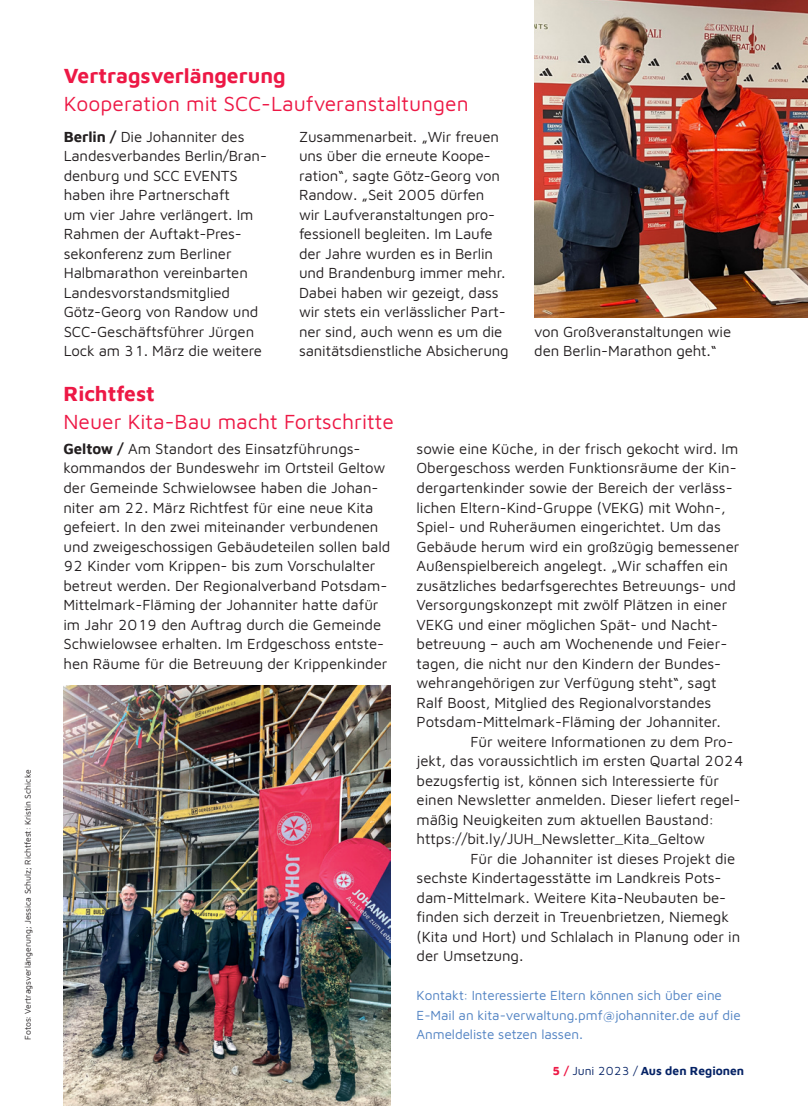
<style>
.page{position:relative;width:808px;height:1106px;background:#fff}
.page>*{position:absolute;margin:0;border:0;box-sizing:border-box;transform-origin:0 0}
.JUH_SL_14pt{font:21px "Maven Johanniter";color:#ed1845}
.JUH_HL_14pt{font:700 21px "Maven Johanniter";color:#ed1845}
.JUH_Fließtext_10pt{font:15px/19.5px "Maven Johanniter";letter-spacing:-.005em;color:#231f20}
.JUH_Note_Infokasten{font:13.5px/19.5px "Maven Johanniter";letter-spacing:-.005em;color:#4f81c2}
.t1{font:700 12px "Maven Johanniter";color:#052265}
.JUH_BU_7pt{font:8.55px "Maven Johanniter";color:#231f20}
.s1{font-weight:700}
.s2{color:#ed1845}
.s3{font-weight:400}
</style>
<div class="page">
<img style="left:534px;top:0;width:274px;height:317px">
<img style="left:63px;top:685px;width:328px;height:421px">
<p class="JUH_BU_7pt" style="left:22px;top:1039px;width:271px;rotate:-90deg">Fotos: Vertragsverlängerung; Jessica Schulz; Richtfest: Kristin Schicke</p>
<p class="JUH_HL_14pt" style="left:64px;top:61px;width:223px">Vertragsverlängerung</p>
<p class="JUH_SL_14pt" style="left:64px;top:89px;width:406px">Kooperation mit SCC-Laufveranstaltungen</p>
<p class="JUH_Fließtext_10pt" style="left:64px;top:126px;width:205px"><span class="s1">Berlin /</span> Die Johanniter des<br>Landesverbandes Berlin/Bran&shy;denburg und SCC EVENTS haben ihre Partnerschaft<br>um vier Jahre verlängert. Im<br>Rahmen der Auftakt-Pres&shy;sekonferenz zum Berliner<br>Halbmarathon vereinbarten<br>Landesvorstandsmitglied<br>Götz-Georg von Randow und<br>SCC-Geschäftsführer Jürgen<br>Lock am 31. März die weitere</p>
<p class="JUH_Fließtext_10pt" style="left:299px;top:126px;width:211px">Zusammenarbeit. „Wir freuen uns über die erneute Koope&shy;ration“, sagte Götz-Georg von<br>Randow. „Seit 2005 dürfen wir Laufveranstaltungen pro&shy;fessionell begleiten. Im Laufe der Jahre wurden es in Berlin und Brandenburg immer mehr.<br>Dabei haben wir gezeigt, dass wir stets ein verlässlicher Part&shy;ner sind, auch wenn es um die sanitätsdienstliche Absicherung</p>
<p class="JUH_Fließtext_10pt" style="left:534px;top:321px;width:198px">von Großveranstaltungen wie den Berlin-Marathon geht.“</p>
<p class="JUH_HL_14pt" style="left:63px;top:379px;width:93px">Richtfest</p>
<p class="JUH_SL_14pt" style="left:63px;top:407px;width:332px">Neuer Kita-Bau macht Fortschritte</p>
<p class="JUH_Fließtext_10pt" style="left:63px;top:438px;width:328px"><span class="s1">Geltow /</span> Am Standort des Einsatzführungs&shy;kommandos der Bundeswehr im Ortsteil Geltow der Gemeinde Schwielowsee haben die Johan&shy;niter am 22. März Richtfest für eine neue Kita gefeiert. In den zwei miteinander verbundenen und zweigeschossigen Gebäudeteilen sollen bald 92 Kinder vom Krippen- bis zum Vorschulalter betreut werden. Der Regionalverband Potsdam-Mittelmark-Fläming der Johanniter hatte dafür im Jahr 2019 den Auftrag durch die Gemeinde Schwielowsee erhalten. Im Erdgeschoss entste&shy;hen Räume für die Betreuung der Krippenkinder</p>
<p class="JUH_Fließtext_10pt" style="left:417px;top:438px;width:324px">sowie eine Küche, in der frisch gekocht wird. Im Obergeschoss werden Funktionsräume der Kin&shy;dergartenkinder sowie der Bereich der verläss&shy;lichen Eltern-Kind-Gruppe (VEKG) mit Wohn-, Spiel- und Ruheräumen eingerichtet. Um das Gebäude herum wird ein großzügig bemessener Außenspielbereich angelegt. „Wir schaffen ein zusätzliches bedarfsgerechtes Betreuungs- und Versorgungskonzept mit zwölf Plätzen in einer VEKG und einer möglichen Spät- und Nacht&shy;betreuung – auch am Wochenende und Feier&shy;tagen, die nicht nur den Kindern der Bundes&shy;wehrangehörigen zur Verfügung steht“, sagt Ralf Boost, Mitglied des Regionalvorstandes Potsdam-Mittelmark-Fläming der Johanniter.</p>
<p class="JUH_Fließtext_10pt" style="left:417px;top:730px;width:329px;text-indent:54px">Für weitere Informationen zu dem Pro&shy;jekt, das voraussichtlich im ersten Quartal 2024 bezugsfertig ist, können sich Interessierte für einen Newsletter anmelden. Dieser liefert regel&shy;mäßig Neuigkeiten zum aktuellen Baustand: https://bit.ly/JUH_Newsletter_Kita_Geltow</p>
<p class="JUH_Fließtext_10pt" style="left:417px;top:847px;width:325px;text-indent:54px">Für die Johanniter ist dieses Projekt die sechste Kindertagesstätte im Landkreis Pots&shy;dam-Mittelmark. Weitere Kita-Neubauten be&shy;finden sich derzeit in Treuenbrietzen, Niemegk (Kita und Hort) und Schlalach in Planung oder in der Umsetzung.</p>
<p class="JUH_Note_Infokasten" style="left:417px;top:985px;width:326px">Kontakt: Interessierte Eltern können sich über eine<br>E-Mail an kita-verwaltung.pmf@johanniter.de auf die<br>Anmeldeliste setzen lassen.</p>
<p class="t1" style="left:552px;top:1062px;width:193px"><span class="s2">5 /</span> <span class="s3">Juni 2023 /</span> Aus den Regionen</p>
</div>
